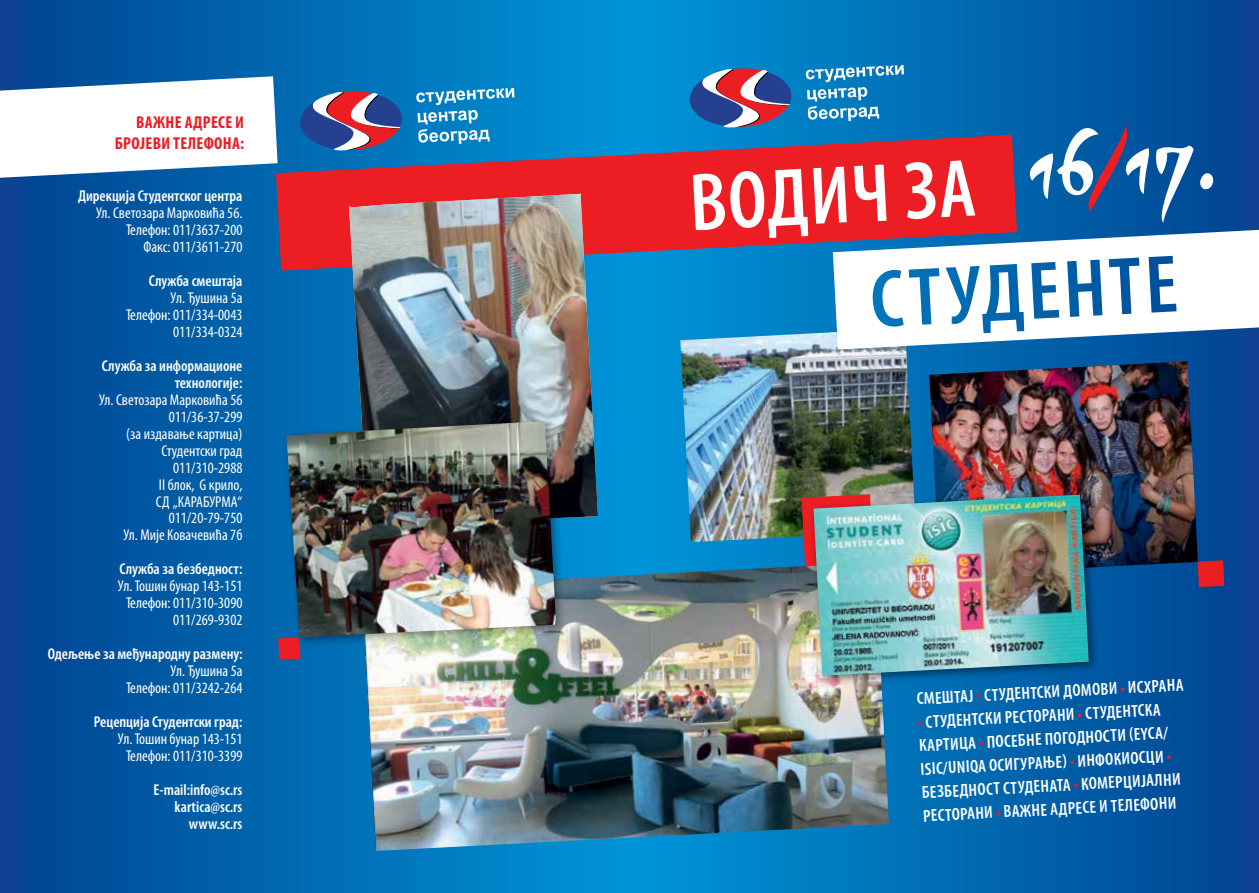
<style>
.page{position:relative;width:1259px;height:893px;background:#fff}
.page>*{position:absolute;margin:0;border:0;box-sizing:border-box;transform-origin:0 0}
.t1{font:132.45px "Lovely Sofia BG";color:#fff;scale:.86 1}
.t2{font:600 condensed 82.5px "Myriad Pro";color:#fff}
.t3{font:600 condensed 17.4px/23.4px "Myriad Pro";color:#fff}
.t4{font:700 condensed 17.25px/21px "Myriad Pro";letter-spacing:.02em;color:#ed1d24;text-align:right}
.t5{font:condensed 15.75px/17px "Myriad Pro";color:#fff;text-align:right}
.t6{font:600 condensed 15.75px/17px "Myriad Pro";color:#fff;text-align:right}
.s1{color:#ed1d24}
</style>
<div class="page">
<div style="left:0;top:0;width:638px;height:893px;background:linear-gradient(to right,#024390,#0096d8)"></div>
<div style="left:629px;top:0;width:630px;height:893px;background:linear-gradient(to right,#0096d8,#024391)"></div>
<svg style="left:276px;top:135px;width:741px;height:136px;background:#b2354c"></svg>
<svg style="left:0;top:76px;width:278px;height:102px"></svg>
<img style="left:349px;top:194px;width:249px;height:333px">
<img style="left:680px;top:328px;width:235px;height:214px">
<img style="left:362px;top:562px;width:527px;height:289px">
<svg style="left:833px;top:228px;width:426px;height:121px"></svg>
<svg style="left:689px;top:67px;width:102px;height:61px;background:#6b6a98"></svg>
<svg style="left:805px;top:65px;width:99px;height:56px;background:#3895cc"></svg>
<img style="left:929px;top:361px;width:269px;height:214px">
<svg style="left:1197px;top:560px;width:27px;height:27px"></svg>
<svg style="left:300px;top:90px;width:102px;height:61px;background:#6b6492"></svg>
<svg style="left:416px;top:88px;width:98px;height:56px;background:#399bd1"></svg>
<svg style="left:278px;top:637px;width:22px;height:23px"></svg>
<div style="left:282px;top:416px;width:285px;height:232px;background:#000;opacity:.4"></div>
<img style="left:286px;top:421px;width:270px;height:216px">
<svg style="left:801px;top:494px;width:8px;height:72px"></svg>
<div style="left:809px;top:490px;width:290px;height:196px;background:#000;opacity:.5"></div>
<img style="left:813px;top:495px;width:275px;height:181px">
<p class="t4" style="left:115px;top:112px;width:131px">ВАЖНЕ АДРЕСЕ И<br>БРОЈЕВИ ТЕЛЕФОНА:</p>
<p class="t6" style="left:78px;top:188px;width:166px">Дирекција Студентског центра</p>
<p class="t5" style="left:96px;top:204px;width:148px">Ул. Светозара Марковића 56.<br>Телефон: 011/3637-200<br>Факс: 011/3611-270</p>
<p class="t6" style="left:149px;top:273px;width:95px">Служба смештаја</p>
<p class="t5" style="left:126px;top:289px;width:118px">Ул. Ђушина 5а<br>Телефон: 011/334-0043<br>011/334-0324</p>
<p class="t6" style="left:102px;top:357px;width:142px">Служба за информационе технологије:</p>
<p class="t5" style="left:99px;top:391px;width:145px">Ул. Светозара Марковића 56<br>011/36-37-299<br>(за издавање картица)<br>Студентски град<br>011/310-2988<br>II блок, G крило,<br>СД „КАРАБУРМА“<br>011/20-79-750<br>Ул. Мије Ковачевића 7б</p>
<p class="t6" style="left:119px;top:561px;width:124px">Служба за безбедност:</p>
<p class="t5" style="left:118px;top:577px;width:126px">Ул. Тошин бунар 143-151<br>Телефон: 011/310-3090<br>011/269-9302</p>
<p class="t6" style="left:48px;top:646px;width:196px">Одељење за међународну размену:</p>
<p class="t5" style="left:126px;top:662px;width:118px">Ул. Ђушина 5а<br>Телефон: 011/3242-264</p>
<p class="t6" style="left:94px;top:713px;width:150px">Рецепција Студентски град:</p>
<p class="t5" style="left:118px;top:730px;width:126px;text-align:center">Ул. Тошин бунар 143-151<br>Телефон: 011/310-3399</p>
<p class="t6" style="left:154px;top:781px;width:90px">Е-mail:info@sc.rs kartica@sc.rs www.sc.rs</p>
<h2 class="t2" style="left:687px;top:158px;width:288px;rotate:-3deg">ВОДИЧ ЗА</h2>
<h1 class="t1" style="left:1019px;top:74px;width:226px;rotate:-3deg">16<span class="s1">/</span>17.</h1>
<p class="t3" style="left:916px;top:687px;width:268px;rotate:-3deg">СМЕШТАЈ <span class="s1">•</span> СТУДЕНТСКИ ДОМОВИ <span class="s1">•</span> ИСХРАНА</p>
<p class="t3" style="left:917px;top:711px;width:261px;rotate:-3deg"><span class="s1">•</span> СТУДЕНТСКИ РЕСТОРАНИ <span class="s1">•</span> СТУДЕНТСКА КАРТИЦА <span class="s1">•</span> ПОСЕБНЕ ПОГОДНОСТИ (EYCA/ ISIC/UNIQA ОСИГУРАЊЕ) <span class="s1">•</span> ИНФОКИОСЦИ <span class="s1">• </span>БЕЗБЕДНОСТ СТУДЕНАТА <span class="s1">•</span> КОМЕРЦИЈАЛНИ РЕСТОРАНИ <span class="s1">•</span> ВАЖНЕ АДРЕСЕ И ТЕЛЕФОНИ</p>
</div>
